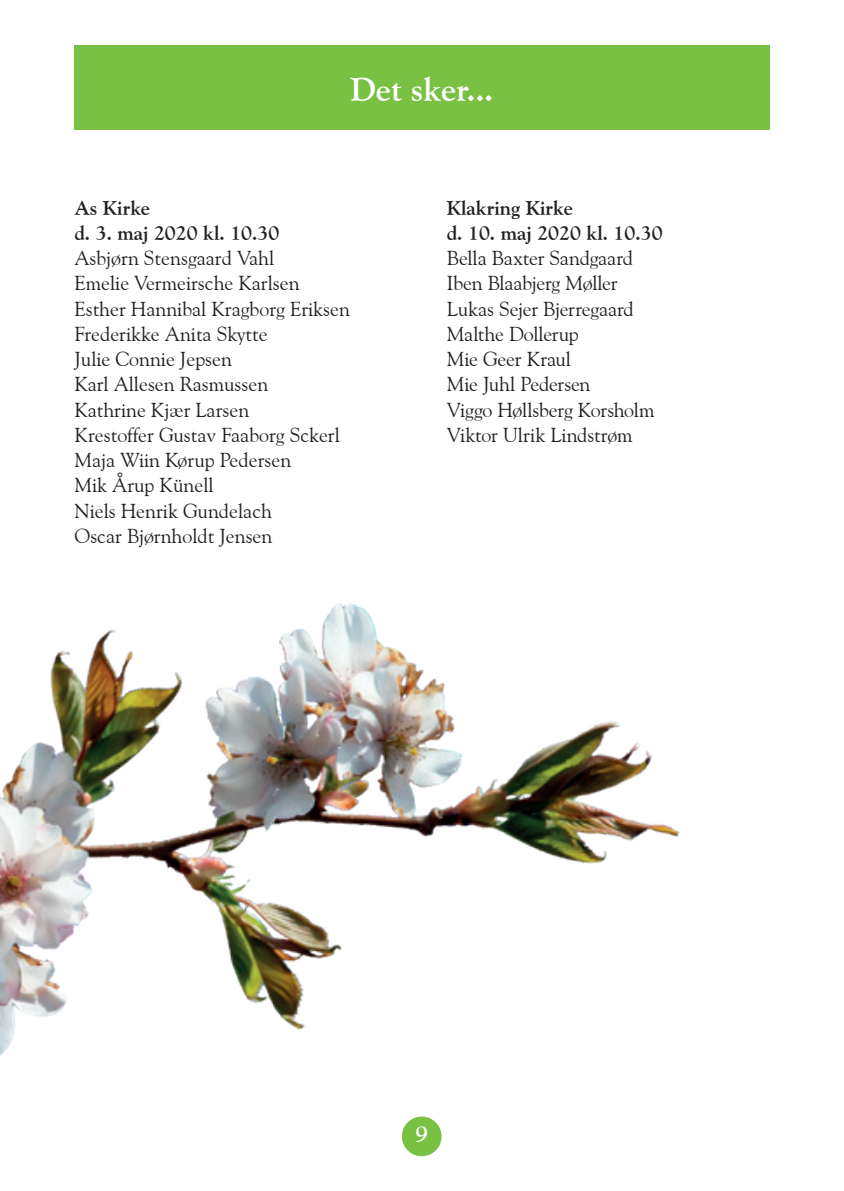
<style>
.page{position:relative;width:844px;height:1191px;background:#fff}
.page>*{position:absolute;margin:0;border:0;box-sizing:border-box;transform-origin:0 0}
.t1{font:700 33.25px "Goudy Old Style BT";color:#fff}
.t2{font:italic 700 22.75px "Goudy Old Style BT";color:#fff}
.t3{font:20.12px/25.2px "Goudy Old Style BT";color:#231f20}
.t4{font:700 20.12px/25.2px "Goudy Old Style BT";color:#231f20}
</style>
<div class="page">
<div style="left:74px;top:45px;width:695px;height:85px;background:#79c142"></div>
<img style="left:0;top:603px;width:680px;height:554px">
<h1 class="t1" style="left:350px;top:69px;width:145px">Det sker...</h1>
<p class="t4" style="left:74px;top:195px;width:206px">As Kirke<br>d. 3. maj 2020 kl. 10.30</p>
<p class="t3" style="left:74px;top:245px;width:277px">Asbjørn Stensgaard Vahl<br>Emelie Vermeirsche Karlsen<br>Esther Hannibal Kragborg Eriksen<br>Frederikke Anita Skytte<br>Julie Connie Jepsen<br>Karl Allesen Rasmussen<br>Kathrine Kjær Larsen<br>Krestoffer Gustav Faaborg Sckerl<br>Maja Wiin Kørup Pedersen<br>Mik Årup Künell<br>Niels Henrik Gundelach<br>Oscar Bjørnholdt Jensen</p>
<p class="t4" style="left:446px;top:195px;width:217px">Klakring Kirke<br>d. 10. maj 2020 kl. 10.30</p>
<p class="t3" style="left:446px;top:245px;width:209px">Bella Baxter Sandgaard<br>Iben Blaabjerg Møller<br>Lukas Sejer Bjerregaard<br>Malthe Dollerup<br>Mie Geer Kraul<br>Mie Juhl Pedersen<br>Viggo Høllsberg Korsholm<br>Viktor Ulrik Lindstrøm</p>
<p class="t2" style="left:415px;top:1120px;width:14px">9</p>
</div>
